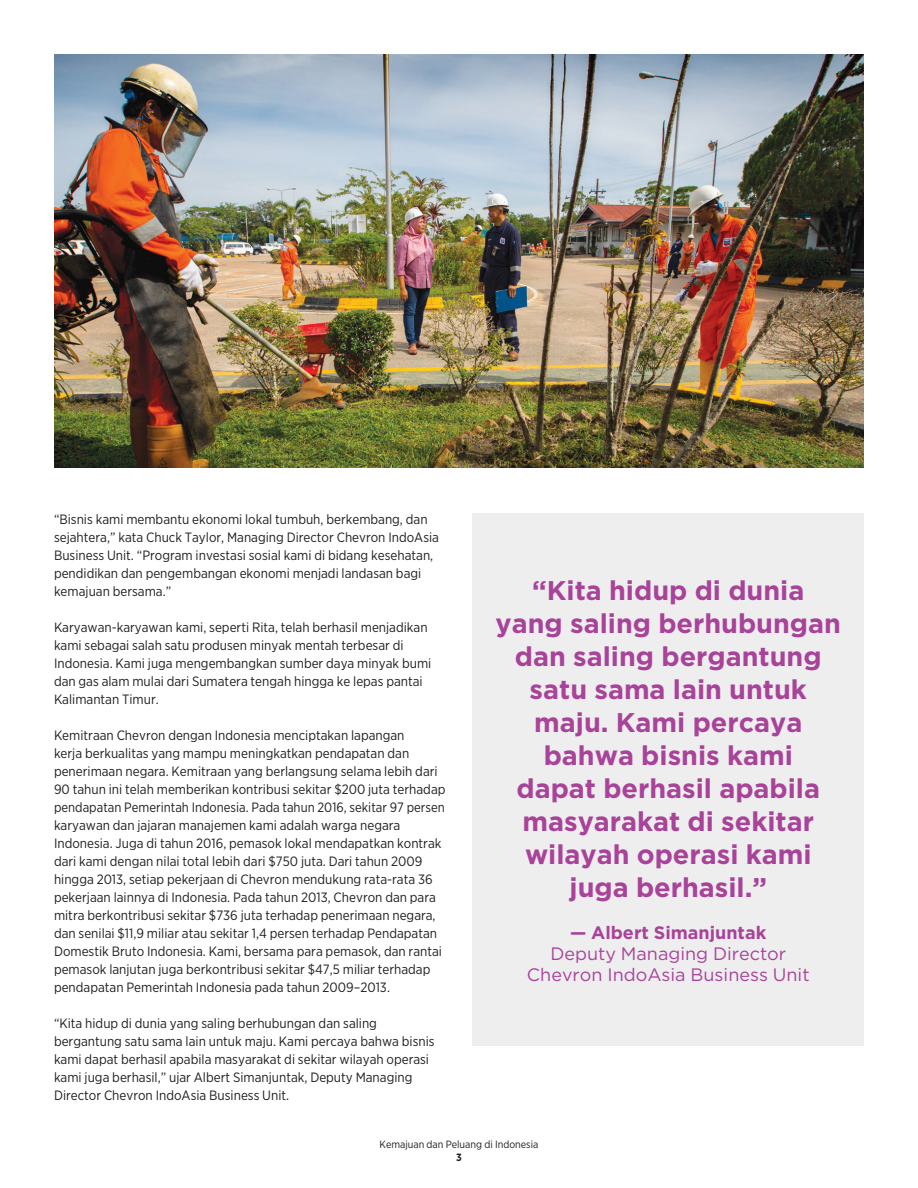
<style>
.page{position:relative;width:918px;height:1188px;background:#fff}
.page>*{position:absolute;margin:0;border:0;box-sizing:border-box;transform-origin:0 0}
.Callout_-_18pt_Bold{font:700 27px/33px "Gotham";color:#a84399;text-align:center}
.t1{font:18px/21px "Gotham";color:#a84399;text-align:center}
.Body_Text_-_9pt_Narr{font:13.5px/18px "Gotham Narrow";color:#231f20}
.t2{font:10.5px "Gotham Narrow";color:#231f20}
.t3{font:700 10.5px "Gotham Narrow";color:#231f20}
.s1{font-weight:700}
</style>
<div class="page">
<div style="left:473px;top:513px;width:391px;height:533px;background:#eeeeef"></div>
<img style="left:54px;top:54px;width:810px;height:414px">
<p class="Body_Text_-_9pt_Narr" style="left:54px;top:510px;width:387px">“Bisnis kami membantu ekonomi lokal tumbuh, berkembang, dan sejahtera,” kata Chuck Taylor, Managing Director Chevron IndoAsia Business Unit. “Program investasi sosial kami di bidang kesehatan, pendidikan dan pengembangan ekonomi menjadi landasan bagi kemajuan bersama.”</p>
<p class="Body_Text_-_9pt_Narr" style="left:54px;top:618px;width:379px">Karyawan-karyawan kami, seperti Rita, telah berhasil menjadikan kami sebagai salah satu produsen minyak mentah terbesar di Indonesia. Kami juga mengembangkan sumber daya minyak bumi dan gas alam mulai dari Sumatera tengah hingga ke lepas pantai Kalimantan Timur.</p>
<p class="Body_Text_-_9pt_Narr" style="left:54px;top:726px;width:393px">Kemitraan Chevron dengan Indonesia menciptakan lapangan<br>kerja berkualitas yang mampu meningkatkan pendapatan dan penerimaan negara. Kemitraan yang berlangsung selama lebih dari 90 tahun ini telah memberikan kontribusi sekitar $200 juta terhadap pendapatan Pemerintah Indonesia. Pada tahun 2016, sekitar 97 persen karyawan dan jajaran manajemen kami adalah warga negara Indonesia. Juga di tahun 2016, pemasok lokal mendapatkan kontrak dari kami dengan nilai total lebih dari $750 juta. Dari tahun 2009 hingga 2013, setiap pekerjaan di Chevron mendukung rata-rata 36 pekerjaan lainnya di Indonesia. Pada tahun 2013, Chevron dan para mitra berkontribusi sekitar $736 juta terhadap penerimaan negara, dan senilai $11,9 miliar atau sekitar 1,4 persen terhadap Pendapatan Domestik Bruto Indonesia. Kami, bersama para pemasok, dan rantai pemasok lanjutan juga berkontribusi sekitar $47,5 miliar terhadap pendapatan Pemerintah Indonesia pada tahun 2009–2013.</p>
<p class="Body_Text_-_9pt_Narr" style="left:54px;top:1014px;width:382px">“Kita hidup di dunia yang saling berhubungan dan saling bergantung satu sama lain untuk maju. Kami percaya bahwa bisnis kami dapat berhasil apabila masyarakat di sekitar wilayah operasi kami juga berhasil,” ujar Albert Simanjuntak, Deputy Managing Director Chevron IndoAsia Business Unit.</p>
<p class="Callout_-_18pt_Bold" style="left:496px;top:574px;width:347px">“Kita hidup di dunia yang saling berhubungan dan saling bergantung satu sama lain untuk maju. Kami percaya bahwa bisnis kami<br>dapat berhasil apabila masyarakat di sekitar wilayah operasi kami juga berhasil.”</p>
<p class="t1" style="left:527px;top:922px;width:284px"><span class="s1">— Albert Simanjuntak<br></span>Deputy Managing Director<br>Chevron IndoAsia Business Unit</p>
<p class="t2" style="left:380px;top:1138px;width:160px">Kemajuan dan Peluang di Indonesia</p>
<p class="t3" style="left:456px;top:1150px;width:7px">3</p>
</div>
